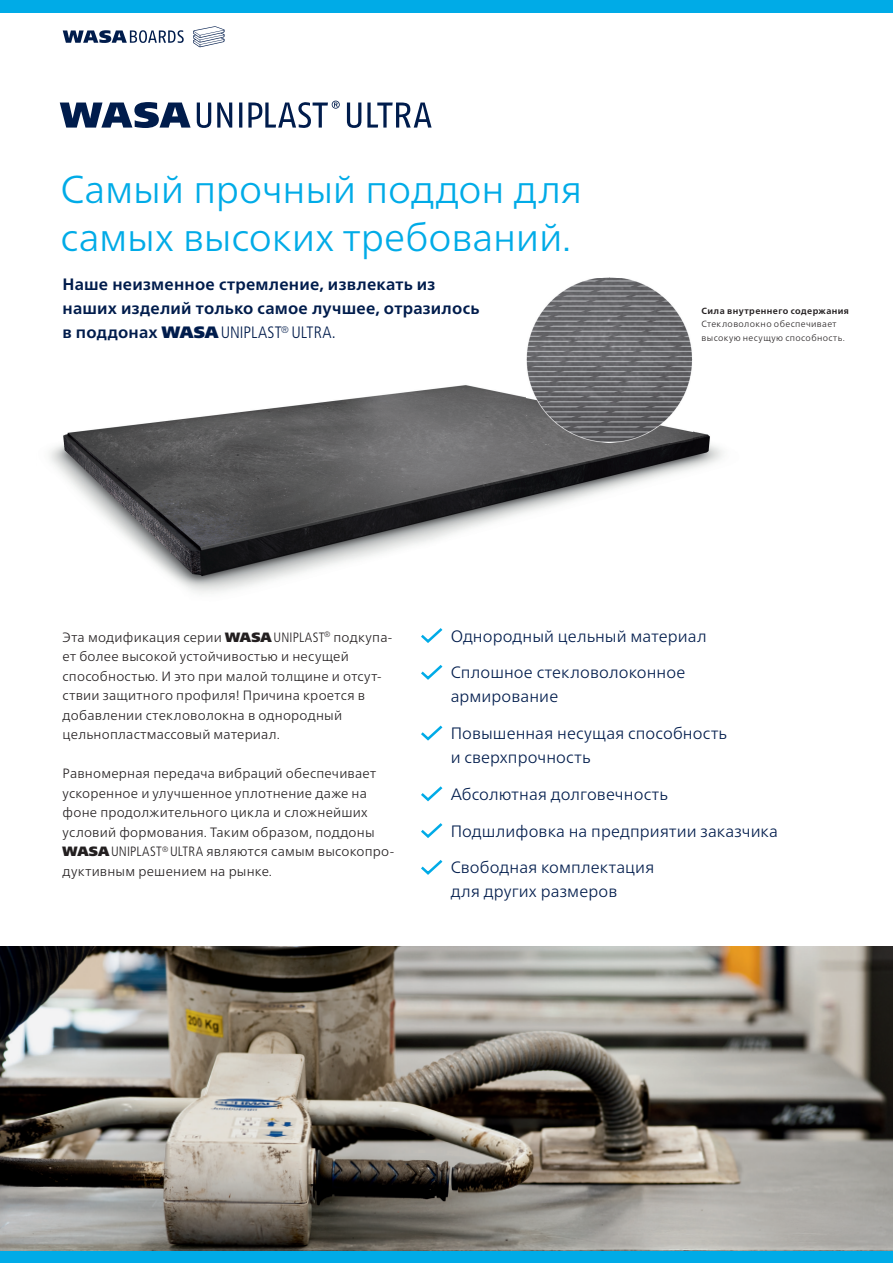
<style>
.page{position:relative;width:893px;height:1263px;background:#fff}
.page>*{position:absolute;margin:0;border:0;box-sizing:border-box;transform-origin:0 0}
.t1{font:300 39px/48px "Frutiger Neue LTCYR";letter-spacing:-.005em;color:#00abe7}
.t2{font:300 16.5px/24px "Frutiger Neue LTCYR";letter-spacing:.005em;color:#001c4c}
.t3{font:700 16.5px/24px "Frutiger Neue LTCYR";letter-spacing:.015em;color:#001c4c}
.t4{font:300 condensed 16.5px "Frutiger LT Pro";color:#001c4c}
.t5{font:300 13.5px/19.5px "Frutiger Neue LTCYR";letter-spacing:.015em;color:#231f20}
.t6{font:300 9px/13.5px "Frutiger Neue LTCYR";letter-spacing:.04em;color:#231f20}
.t7{font:700 9px "Frutiger Neue LTCYR";letter-spacing:.045em;color:#231f20}
.s1{font-family:"Frutiger Neue LTCYR";font-weight:700;font-stretch:normal}
.s2{font-family:"Frutiger LT Std";font-weight:900;font-stretch:normal}
.s3{font-family:"Frutiger LT Std";font-weight:900}
.s4{font-family:"Frutiger LT Pro";font-stretch:condensed}
</style>
<div class="page">
<div style="left:0;top:0;width:893px;height:13px;background:#00abe7"></div>
<img style="left:49px;top:354px;width:674px;height:239px">
<div style="left:0;top:1250px;width:893px;height:13px;background:#00abe7"></div>
<svg style="left:63px;top:30px;width:121px;height:13px"></svg>
<svg style="left:193px;top:26px;width:32px;height:21px"></svg>
<svg style="left:60px;top:102px;width:131px;height:26px"></svg>
<svg style="left:197px;top:101px;width:235px;height:27px"></svg>
<svg style="left:421px;top:628px;width:22px;height:15px"></svg>
<svg style="left:421px;top:665px;width:22px;height:15px"></svg>
<svg style="left:421px;top:725px;width:22px;height:16px"></svg>
<svg style="left:421px;top:786px;width:22px;height:16px"></svg>
<svg style="left:421px;top:823px;width:22px;height:15px"></svg>
<svg style="left:421px;top:860px;width:22px;height:15px"></svg>
<img style="left:527px;top:277px;width:165px;height:166px">
<img style="left:0;top:946px;width:893px;height:304px">
<h1 class="t1" style="left:61px;top:165px;width:523px">Самый прочный поддон для самых высоких требований.</h1>
<p class="t3" style="left:63px;top:272px;width:418px">Наше неизменное стремление, извлекать из наших изделий только самое лучшее, отразилось</p>
<p class="t4" style="left:63px;top:323px;width:275px"><span class="s1">в поддонах</span> <span class="s2">WASA</span> UNIPLAST<sup>®</sup> ULTRA.</p>
<p class="t7" style="left:702px;top:305px;width:149px">Сила внутреннего содержания</p>
<p class="t6" style="left:702px;top:317px;width:145px">Стекловолокно обеспечивает высокую несущую способность.</p>
<p class="t5" style="left:63px;top:627px;width:331px">Эта модификация серии <span class="s3">WASA</span> <span class="s4">UNIPLAST</span><sup>®</sup> подкупа&shy;ет более высокой устойчивостью и несущей способностью. И это при малой толщине и отсут&shy;ствии защитного профиля! Причина кроется в добавлении стекловолокна в однородный цельнопластмассовый материал.</p>
<p class="t5" style="left:63px;top:764px;width:333px">Равномерная передача вибраций обеспечивает ускоренное и улучшенное уплотнение даже на фоне продолжительного цикла и сложнейших условий формования. Таким образом, поддоны <span class="s3">WASA</span><span class="s4">UNIPLAST</span><sup>®</sup> <span class="s4">ULTRA</span> являются самым высокопро&shy;дуктивным решением на рынке.</p>
<p class="t2" style="left:451px;top:624px;width:257px">Однородный цельный материал</p>
<p class="t2" style="left:451px;top:660px;width:236px">Сплошное стекловолоконное армирование</p>
<p class="t2" style="left:451px;top:721px;width:278px">Повышенная несущая способность и сверхпрочность</p>
<p class="t2" style="left:451px;top:782px;width:219px">Абсолютная долговечность</p>
<p class="t2" style="left:451px;top:819px;width:329px">Подшлифовка на предприятии заказчика</p>
<p class="t2" style="left:451px;top:855px;width:205px">Свободная комплектация для других размеров</p>
</div>
